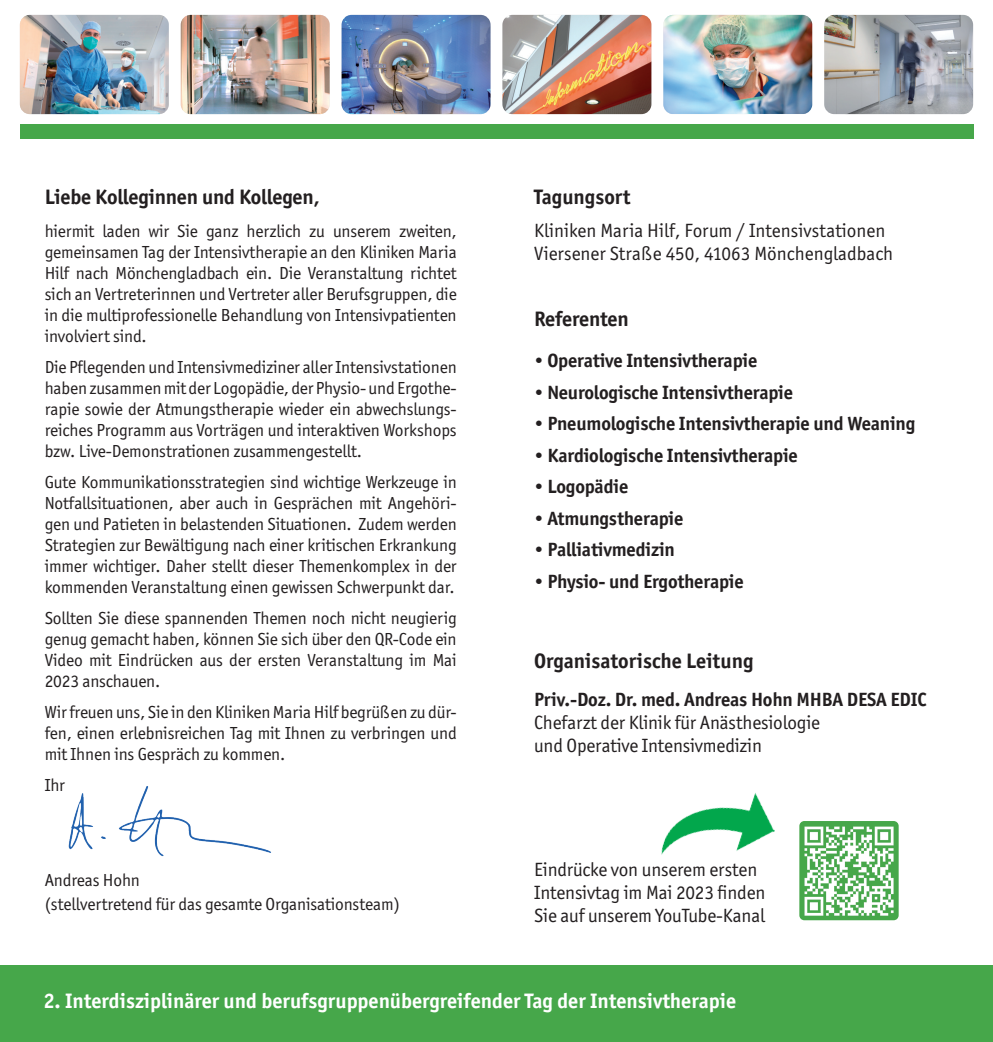
<style>
.page{position:relative;width:993px;height:1042px;background:#fff}
.page>*{position:absolute;margin:0;border:0;box-sizing:border-box;transform-origin:0 0}
.t1{font:700 21px "Officina Sans ITC Std";color:#fff}
.t2{font:700 21px "Officina Sans ITC Std";letter-spacing:-.01em;color:#231f20}
.t3{font:700 19.25px "Officina Sans ITC Std";letter-spacing:-.01em;color:#231f20}
.t4{font:19.25px/23.1px "Officina Sans ITC Std";letter-spacing:-.01em;color:#231f20}
.t5{font:17.5px/21px "Officina Sans ITC Std";letter-spacing:-.01em;color:#231f20;text-align:justify}
.s1{font-weight:400}
</style>
<div class="page">
<img style="left:341px;top:15px;width:149px;height:99px">
<div style="left:20px;top:124px;width:952px;height:15px;background:#46a74a"></div>
<img style="left:663px;top:15px;width:149px;height:99px">
<img style="left:502px;top:15px;width:149px;height:99px">
<img style="left:181px;top:15px;width:148px;height:99px">
<img style="left:20px;top:15px;width:149px;height:99px">
<img style="left:824px;top:15px;width:148px;height:99px">
<div style="left:0;top:965px;width:992px;height:77px;background:#46a74a"></div>
<img style="left:68px;top:786px;width:203px;height:71px">
<img style="left:661px;top:792px;width:114px;height:63px">
<img style="left:799px;top:821px;width:99px;height:99px">
<p class="t2" style="left:45px;top:184px;width:276px">Liebe Kolleginnen und Kollegen,</p>
<p class="t5" style="left:45px;top:220px;width:413px">hiermit laden wir Sie ganz herzlich zu unserem zweiten, gemeinsamen Tag der Intensivtherapie an den Kliniken Maria Hilf nach Mönchengladbach ein. Die Veranstaltung richtet sich an Vertreterinnen und Vertreter aller Berufsgruppen, die in die multiprofessionelle Behandlung von Intensivpatienten involviert sind.</p>
<p class="t5" style="left:45px;top:356px;width:413px">Die Pflegenden und Intensivmediziner aller Intensivstationen haben zusammen mit der Logopädie, der Physio- und Ergothe&shy;rapie sowie der Atmungstherapie wieder ein abwechslungs&shy;reiches Programm aus Vorträgen und interaktiven Workshops bzw. Live-Demonstrationen zusammengestellt.</p>
<p class="t5" style="left:45px;top:471px;width:413px">Gute Kommunikationsstrategien sind wichtige Werkzeuge in Notfallsituationen, aber auch in Gesprächen mit Angehöri&shy;gen und Patieten in belastenden Situationen. Zudem werden Strategien zur Bewältigung nach einer kritischen Erkrankung immer wichtiger. Daher stellt dieser Themenkomplex in der kommenden Veranstaltung einen gewissen Schwerpunkt dar.</p>
<p class="t5" style="left:45px;top:607px;width:413px">Sollten Sie diese spannenden Themen noch nicht neugierig genug gemacht haben, können Sie sich über den QR-Code ein Video mit Eindrücken aus der ersten Veranstaltung im Mai 2023 anschauen.</p>
<p class="t5" style="left:45px;top:701px;width:413px">Wir freuen uns, Sie in den Kliniken Maria Hilf begrüßen zu dür&shy;fen, einen erlebnisreichen Tag mit Ihnen zu verbringen und mit Ihnen ins Gespräch zu kommen.</p>
<p class="t5" style="left:45px;top:774px;width:22px">Ihr</p>
<p class="t5" style="left:45px;top:868px;width:357px;line-height:24px">Andreas Hohn<br>(stellvertretend für das gesamte Organisationsteam)</p>
<p class="t2" style="left:534px;top:184px;width:98px">Tagungsort</p>
<p class="t4" style="left:534px;top:219px;width:360px">Kliniken Maria Hilf, Forum / Intensivstationen<br>Viersener Straße 450, 41063 Mönchengladbach</p>
<p class="t2" style="left:534px;top:306px;width:96px">Referenten</p>
<p class="t3" style="left:534px;top:349px;width:224px">• Operative Intensivtherapie</p>
<p class="t3" style="left:534px;top:380px;width:260px">• Neurologische Intensivtherapie</p>
<p class="t3" style="left:534px;top:412px;width:382px">• Pneumologische Intensivtherapie und Weaning</p>
<p class="t3" style="left:534px;top:443px;width:265px">• Kardiologische Intensivtherapie</p>
<p class="t3" style="left:534px;top:475px;width:96px">• Logopädie</p>
<p class="t3" style="left:534px;top:506px;width:151px">• Atmungstherapie</p>
<p class="t3" style="left:534px;top:538px;width:142px">• Palliativmedizin</p>
<p class="t3" style="left:534px;top:569px;width:211px"><span class="s1">•</span> Physio- und Ergotherapie</p>
<p class="t2" style="left:534px;top:647px;width:221px">Organisatorische Leitung</p>
<p class="t3" style="left:534px;top:687px;width:393px">Priv.-Doz. Dr. med. Andreas Hohn MHBA DESA EDIC</p>
<p class="t4" style="left:534px;top:710px;width:287px">Chefarzt der Klinik für Anästhesiologie und Operative Intensivmedizin</p>
<p class="t4" style="left:534px;top:857px;width:233px">Eindrücke von unserem ersten<br>Intensivtag im Mai 2023 finden<br>Sie auf unserem YouTube-Kanal</p>
<p class="t1" style="left:43px;top:987px;width:694px">2. Interdisziplinärer und berufsgruppenübergreifender Tag der Intensivtherapie</p>
</div>
